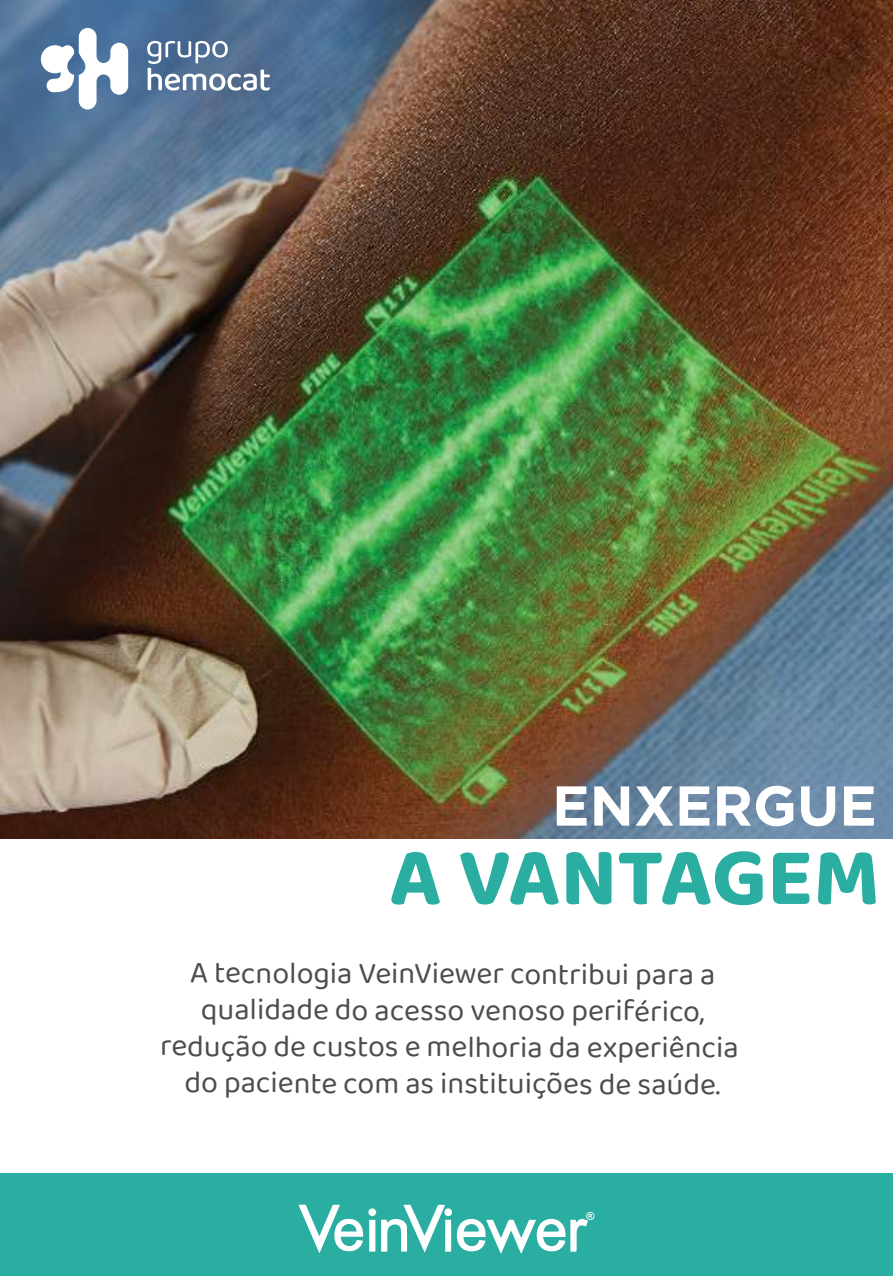
<style>
.page{position:relative;width:893px;height:1276px;background:#fff}
.page>*{position:absolute;margin:0;border:0;box-sizing:border-box;transform-origin:0 0}
.t1{font:700 84.15px "Baloo 2";color:#2aaea2}
.t2{font:700 56.1px "Gotham";color:#fff}
.t3{font:30.45px/36.6px "Baloo 2";letter-spacing:-.005em;color:#4d4d4d;text-align:center}
</style>
<div class="page">
<div style="left:0;top:1173px;width:893px;height:103px;background:#2aaea2"></div>
<svg style="left:299px;top:1204px;width:64px;height:48px"></svg>
<svg style="left:369px;top:1219px;width:6px;height:32px"></svg>
<svg style="left:381px;top:1204px;width:70px;height:48px"></svg>
<div style="left:368px;top:1208px;width:8px;height:8px;background:#fff;border-radius:50%"></div>
<div style="left:444px;top:1208px;width:8px;height:8px;background:#fff;border-radius:50%"></div>
<svg style="left:457px;top:1211px;width:138px;height:42px"></svg>
<img style="left:0;top:0;width:893px;height:838px">
<svg style="left:147px;top:41px;width:123px;height:50px"></svg>
<svg style="left:41px;top:28px;width:87px;height:82px"></svg>
<h2 class="t2" style="left:552px;top:773px;width:326px">ENXERGUE</h2>
<h1 class="t1" style="left:389px;top:825px;width:492px">A VANTAGEM</h1>
<p class="t3" style="left:160px;top:956px;width:580px">A tecnologia VeinViewer contribui para a qualidade do acesso venoso periférico, redução de custos e melhoria da experiência do paciente com as instituições de saúde.</p>
</div>
